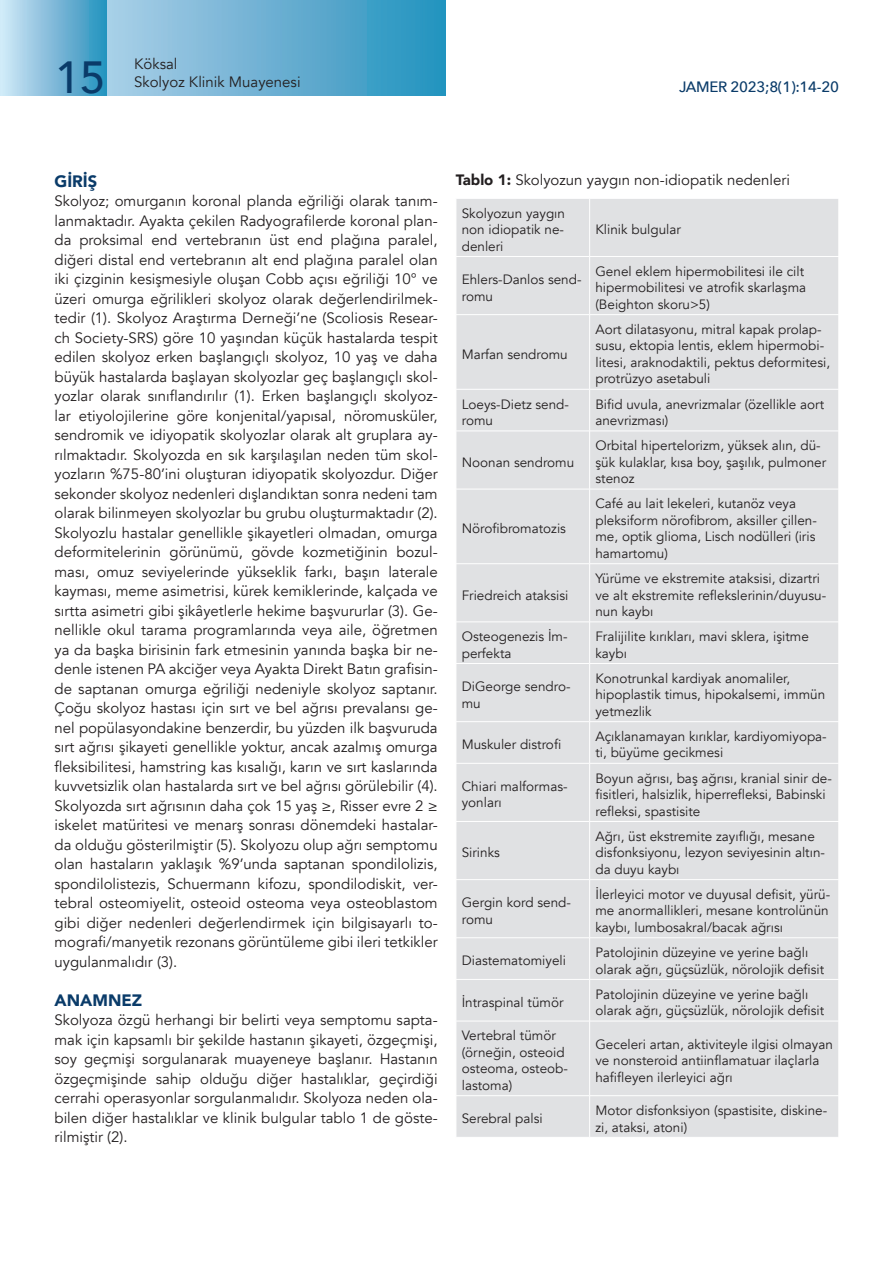
<style>
.page{position:relative;width:893px;height:1263px;background:#fff}
.page>*{position:absolute;margin:0;border:0;box-sizing:border-box;transform-origin:0 0}
.t1{font:500 45px "Avenir";color:#0a3b69}
.başlık{font:900 16.5px "Avenir";color:#0a3b69}
.metin{font:15px/19.5px "Avenir";color:#231f20;text-align:justify}
.t2{font:500 15px "Avenir Next";letter-spacing:-.02em;color:#0a3b69}
.tablo{font:13.5px/16.5px "Avenir";color:#231f20}
.s1{font-weight:900}
</style>
<div class="page">
<svg style="left:0;top:0;width:446px;height:95px;background:#69b0d2"></svg>
<div style="left:1px;top:0;width:106px;height:95px;background:linear-gradient(to right,#d4e7f7,#2891bd)"></div>
<div style="left:457px;top:199px;width:381px;height:938px;background:#e0e1e3"></div>
<hr style="left:589px;top:198px;width:1px;height:58px;background:#fff">
<hr style="left:456px;top:256px;width:134px;height:1px;background:#fff">
<hr style="left:590px;top:256px;width:249px;height:1px;background:#fff">
<hr style="left:589px;top:257px;width:1px;height:57px;background:#fff">
<hr style="left:456px;top:314px;width:134px;height:1px;background:#fff">
<hr style="left:590px;top:314px;width:249px;height:1px;background:#fff">
<hr style="left:589px;top:315px;width:1px;height:74px;background:#fff">
<hr style="left:456px;top:389px;width:134px;height:1px;background:#fff">
<hr style="left:590px;top:389px;width:249px;height:1px;background:#fff">
<hr style="left:589px;top:389px;width:1px;height:42px;background:#fff">
<hr style="left:456px;top:431px;width:134px;height:1px;background:#fff">
<hr style="left:590px;top:431px;width:249px;height:1px;background:#fff">
<hr style="left:589px;top:431px;width:1px;height:58px;background:#fff">
<hr style="left:456px;top:489px;width:134px;height:1px;background:#fff">
<hr style="left:590px;top:489px;width:249px;height:1px;background:#fff">
<hr style="left:589px;top:489px;width:1px;height:74px;background:#fff">
<hr style="left:456px;top:563px;width:134px;height:1px;background:#fff">
<hr style="left:590px;top:563px;width:249px;height:1px;background:#fff">
<hr style="left:589px;top:564px;width:1px;height:58px;background:#fff">
<hr style="left:456px;top:622px;width:134px;height:1px;background:#fff">
<hr style="left:590px;top:622px;width:249px;height:1px;background:#fff">
<hr style="left:589px;top:622px;width:1px;height:41px;background:#fff">
<hr style="left:456px;top:663px;width:134px;height:1px;background:#fff">
<hr style="left:590px;top:663px;width:249px;height:1px;background:#fff">
<hr style="left:589px;top:664px;width:1px;height:57px;background:#fff">
<hr style="left:456px;top:721px;width:134px;height:1px;background:#fff">
<hr style="left:590px;top:721px;width:249px;height:1px;background:#fff">
<hr style="left:589px;top:722px;width:1px;height:41px;background:#fff">
<hr style="left:456px;top:763px;width:134px;height:1px;background:#fff">
<hr style="left:590px;top:763px;width:249px;height:1px;background:#fff">
<hr style="left:589px;top:763px;width:1px;height:58px;background:#fff">
<hr style="left:456px;top:821px;width:134px;height:1px;background:#fff">
<hr style="left:590px;top:821px;width:249px;height:1px;background:#fff">
<hr style="left:589px;top:822px;width:1px;height:57px;background:#fff">
<hr style="left:456px;top:879px;width:134px;height:1px;background:#fff">
<hr style="left:590px;top:879px;width:249px;height:1px;background:#fff">
<hr style="left:589px;top:880px;width:1px;height:57px;background:#fff">
<hr style="left:456px;top:937px;width:134px;height:1px;background:#fff">
<hr style="left:590px;top:937px;width:249px;height:1px;background:#fff">
<hr style="left:589px;top:938px;width:1px;height:41px;background:#fff">
<hr style="left:456px;top:979px;width:134px;height:1px;background:#fff">
<hr style="left:590px;top:979px;width:249px;height:1px;background:#fff">
<hr style="left:589px;top:979px;width:1px;height:42px;background:#fff">
<hr style="left:456px;top:1021px;width:134px;height:1px;background:#fff">
<hr style="left:590px;top:1021px;width:249px;height:1px;background:#fff">
<hr style="left:589px;top:1021px;width:1px;height:74px;background:#fff">
<hr style="left:456px;top:1095px;width:134px;height:1px;background:#fff">
<hr style="left:590px;top:1095px;width:249px;height:1px;background:#fff">
<hr style="left:589px;top:1096px;width:1px;height:41px;background:#fff">
<h1 class="t1" style="left:55px;top:38px;width:52px">15</h1>
<p class="metin" style="left:134px;top:55px;width:45px">Köksal</p>
<p class="metin" style="left:134px;top:73px;width:168px">Skolyoz Klinik Muayenesi</p>
<p class="t2" style="left:679px;top:74px;width:161px">JAMER 2023;8(1):14-20</p>
<p class="başlık" style="left:55px;top:167px;width:44px">GİRİŞ</p>
<p class="metin" style="left:55px;top:191px;width:385px">Skolyoz; omurganın koronal planda eğriliği olarak tanım&shy;lanmaktadır. Ayakta çekilen Radyografilerde koronal plan&shy;da proksimal end vertebranın üst end plağına paralel, diğeri distal end vertebranın alt end plağına paralel olan iki çizginin kesişmesiyle oluşan Cobb açısı eğriliği 10° ve üzeri omurga eğrilikleri skolyoz olarak değerlendirilmek&shy;tedir (1). Skolyoz Araştırma Derneği’ne (Scoliosis Resear&shy;ch Society-SRS) göre 10 yaşından küçük hastalarda tespit edilen skolyoz erken başlangıçlı skolyoz, 10 yaş ve daha büyük hastalarda başlayan skolyozlar geç başlangıçlı skol&shy;yozlar olarak sınıflandırılır (1). Erken başlangıçlı skolyoz&shy;lar etiyolojilerine göre konjenital/yapısal, nöromusküler, sendromik ve idiyopatik skolyozlar olarak alt gruplara ay&shy;rılmaktadır. Skolyozda en sık karşılaşılan neden tüm skol&shy;yozların %75-80’ini oluşturan idiyopatik skolyozdur. Diğer sekonder skolyoz nedenleri dışlandıktan sonra nedeni tam olarak bilinmeyen skolyozlar bu grubu oluşturmaktadır (2).</p>
<p class="metin" style="left:55px;top:523px;width:385px">Skolyozlu hastalar genellikle şikayetleri olmadan, omurga deformitelerinin görünümü, gövde kozmetiğinin bozul&shy;ması, omuz seviyelerinde yükseklik farkı, başın laterale kayması, meme asimetrisi, kürek kemiklerinde, kalçada ve sırtta asimetri gibi şikâyetlerle hekime başvururlar (3). Ge&shy;nellikle okul tarama programlarında veya aile, öğretmen ya da başka birisinin fark etmesinin yanında başka bir ne&shy;denle istenen PA akciğer veya Ayakta Direkt Batın grafisin&shy;de saptanan omurga eğriliği nedeniyle skolyoz saptanır.<br>Çoğu skolyoz hastası için sırt ve bel ağrısı prevalansı ge&shy;nel popülasyondakine benzerdir, bu yüzden ilk başvuruda sırt ağrısı şikayeti genellikle yoktur, ancak azalmış omurga fleksibilitesi, hamstring kas kısalığı, karın ve sırt kaslarında kuvvetsizlik olan hastalarda sırt ve bel ağrısı görülebilir (4).<br>Skolyozda sırt ağrısının daha çok 15 yaş ≥, Risser evre 2 ≥ iskelet matüritesi ve menarş sonrası dönemdeki hastalar&shy;da olduğu gösterilmiştir (5). Skolyozu olup ağrı semptomu olan hastaların yaklaşık %9’unda saptanan spondilolizis, spondilolistezis, Schuermann kifozu, spondilodiskit, ver&shy;tebral osteomiyelit, osteoid osteoma veya osteoblastom gibi diğer nedenleri değerlendirmek için bilgisayarlı to&shy;mografi/manyetik rezonans görüntüleme gibi ileri tetkikler uygulanmalıdır (3).</p>
<p class="başlık" style="left:55px;top:986px;width:89px">ANAMNEZ</p>
<p class="metin" style="left:55px;top:1010px;width:385px">Skolyoza özgü herhangi bir belirti veya semptomu sapta&shy;mak için kapsamlı bir şekilde hastanın şikayeti, özgeçmişi, soy geçmişi sorgulanarak muayeneye başlanır. Hastanın özgeçmişinde sahip olduğu diğer hastalıklar, geçirdiği cerrahi operasyonlar sorgulanmalıdır. Skolyoza neden ola&shy;bilen diğer hastalıklar ve klinik bulgular tablo 1 de göste&shy;rilmiştir (2).</p>
<p class="metin" style="left:456px;top:170px;width:336px"><span class="s1">Tablo 1:</span> Skolyozun yaygın non-idiopatik nedenleri</p>
<p class="tablo" style="left:462px;top:205px;width:105px;text-align:justify">Skolyozun yaygın non idiopatik ne&shy;denleri</p>
<p class="tablo" style="left:595px;top:221px;width:87px">Klinik bulgular</p>
<p class="tablo" style="left:462px;top:271px;width:121px">Ehlers-Danlos send&shy;romu</p>
<p class="tablo" style="left:595px;top:263px;width:212px">Genel eklem hipermobilitesi ile cilt hipermobilitesi ve atrofik skarlaşma (Beighton skoru&gt;5)</p>
<p class="tablo" style="left:462px;top:346px;width:108px">Marfan sendromu</p>
<p class="tablo" style="left:595px;top:321px;width:236px">Aort dilatasyonu, mitral kapak prolap&shy;susu, ektopia lentis, eklem hipermobi&shy;litesi, araknodaktili, pektus deformitesi, protrüzyo asetabuli</p>
<p class="tablo" style="left:462px;top:396px;width:109px">Loeys-Dietz send&shy;romu</p>
<p class="tablo" style="left:595px;top:396px;width:230px">Bifid uvula, anevrizmalar (özellikle aort anevrizması)</p>
<p class="tablo" style="left:462px;top:454px;width:114px">Noonan sendromu</p>
<p class="tablo" style="left:595px;top:438px;width:232px">Orbital hipertelorizm, yüksek alın, dü&shy;şük kulaklar, kısa boy, şaşılık, pulmoner stenoz</p>
<p class="tablo" style="left:462px;top:520px;width:106px">Nörofibromatozis</p>
<p class="tablo" style="left:462px;top:587px;width:108px">Friedreich ataksisi</p>
<p class="tablo" style="left:595px;top:496px;width:223px">Café au lait lekeleri, kutanöz veya pleksiform nörofibrom, aksiller çillen&shy;me, optik glioma, Lisch nodülleri (iris hamartomu)</p>
<p class="tablo" style="left:595px;top:570px;width:232px">Yürüme ve ekstremite ataksisi, dizartri ve alt ekstremite reflekslerinin/duyusu&shy;nun kaybı</p>
<p class="tablo" style="left:462px;top:628px;width:107px">Osteogenezis İm&shy;perfekta</p>
<p class="tablo" style="left:595px;top:628px;width:215px">Fralijilite kırıkları, mavi sklera, işitme kaybı</p>
<p class="tablo" style="left:462px;top:678px;width:110px">DiGeorge sendro&shy;mu</p>
<p class="tablo" style="left:595px;top:670px;width:231px">Konotrunkal kardiyak anomaliler, hipoplastik timus, hipokalsemi, immün yetmezlik</p>
<p class="tablo" style="left:462px;top:736px;width:101px">Muskuler distrofi</p>
<p class="tablo" style="left:595px;top:728px;width:233px">Açıklanamayan kırıklar, kardiyomiyopa&shy;ti, büyüme gecikmesi</p>
<p class="tablo" style="left:462px;top:778px;width:107px">Chiari malformas&shy;yonları</p>
<p class="tablo" style="left:595px;top:770px;width:238px">Boyun ağrısı, baş ağrısı, kranial sinir de&shy;fisitleri, halsizlik, hiperrefleksi, Babinski refleksi, spastisite</p>
<p class="tablo" style="left:462px;top:845px;width:40px">Sirinks</p>
<p class="tablo" style="left:595px;top:828px;width:231px">Ağrı, üst ekstremite zayıflığı, mesane disfonksiyonu, lezyon seviyesinin altın&shy;da duyu kaybı</p>
<p class="tablo" style="left:462px;top:894px;width:111px">Gergin kord send&shy;romu</p>
<p class="tablo" style="left:595px;top:886px;width:236px;text-align:justify">İlerleyici motor ve duyusal defisit, yürü&shy;me anormallikleri, mesane kontrolünün kaybı, lumbosakral/bacak ağrısı</p>
<p class="tablo" style="left:462px;top:953px;width:106px">Diastematomiyeli</p>
<p class="tablo" style="left:595px;top:944px;width:230px">Patolojinin düzeyine ve yerine bağlı olarak ağrı, güçsüzlük, nörolojik defisit</p>
<p class="tablo" style="left:462px;top:994px;width:103px">İntraspinal tümör</p>
<p class="tablo" style="left:595px;top:986px;width:230px">Patolojinin düzeyine ve yerine bağlı olarak ağrı, güçsüzlük, nörolojik defisit</p>
<p class="tablo" style="left:462px;top:1028px;width:108px">Vertebral tümör (örneğin, osteoid osteoma, osteob&shy;lastoma)</p>
<p class="tablo" style="left:595px;top:1036px;width:239px">Geceleri artan, aktiviteyle ilgisi olmayan ve nonsteroid antiinflamatuar ilaçlarla hafifleyen ilerleyici ağrı</p>
<p class="tablo" style="left:462px;top:1110px;width:82px">Serebral palsi</p>
<p class="tablo" style="left:595px;top:1102px;width:233px">Motor disfonksiyon (spastisite, diskine&shy;zi, ataksi, atoni)</p>
</div>
